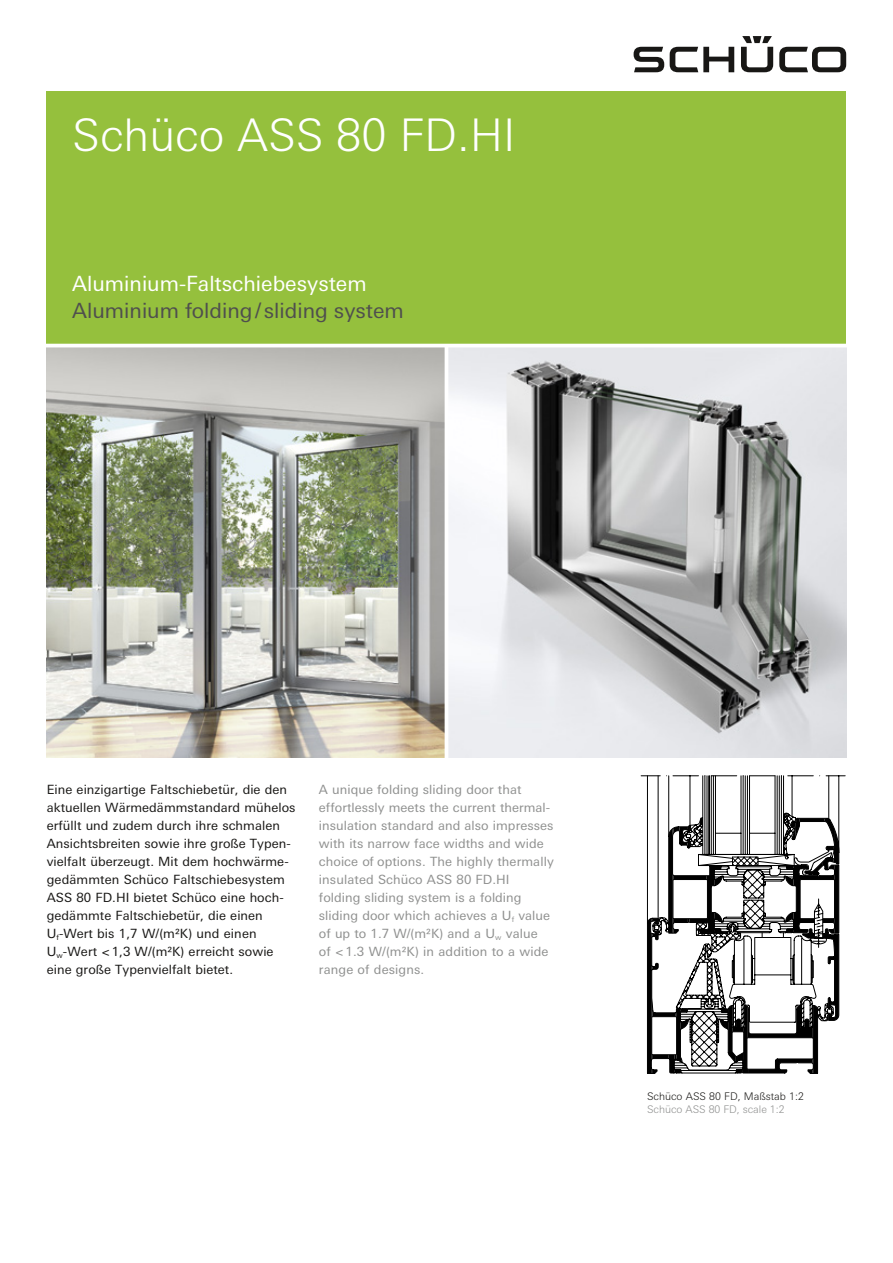
<style>
.page{position:relative;width:893px;height:1263px;background:#fff}
.page>*{position:absolute;margin:0;border:0;box-sizing:border-box;transform-origin:0 0}
.t1{font:300 45px "Univers For Schueco 330";color:#fff}
.t2{font:21px "Univers For Schueco 430 Reg";color:#4f4f4e}
.t3{font:21px "Univers For Schueco 430 Reg";color:#fff}
.t4{font:12.75px/18px "Univers For Schueco 430 Reg";letter-spacing:.005em;color:#181715}
.t5{font:12.75px/18px "Univers For Schueco 430 Reg";letter-spacing:.005em;color:#8f908f}
.t6{font:300 10.5px "Univers For Schueco 330";color:#181715}
.t7{font:300 10.5px "Univers For Schueco 330";color:#8f908f}
</style>
<div class="page">
<div style="left:47px;top:91px;width:799px;height:255px;background:#95c03d"></div>
<svg style="left:634px;top:36px;width:212px;height:36px"></svg>
<svg style="left:641px;top:775px;width:204px;height:242px"></svg>
<svg style="left:647px;top:775px;width:192px;height:299px"></svg>
<img style="left:47px;top:347px;width:799px;height:410px">
<hr style="left:445px;top:346px;width:3px;height:424px;background:#fff">
<hr style="left:36px;top:344px;width:837px;height:3px;background:#fff">
<h1 class="t1" style="left:72px;top:109px;width:445px">Schüco ASS 80 FD.HI</h1>
<h2 class="t3" style="left:72px;top:272px;width:296px">Aluminium-Faltschiebesystem</h2>
<h2 class="t2" style="left:72px;top:299px;width:333px">Aluminium folding/ sliding system</h2>
<p class="t4" style="left:47px;top:780px;width:250px">Eine einzigartige Faltschiebetür, die den aktuellen Wärmedämmstandard mühelos erfüllt und zudem durch ihre schmalen Ansichtsbreiten sowie ihre große Typen&shy;vielfalt überzeugt. Mit dem hochwärme&shy;gedämmten Schüco Faltschiebesystem ASS 80 FD.HI bietet Schüco eine hoch&shy;gedämmte Faltschiebetür, die einen U<sub>f</sub>-Wert bis 1,7 W/(m2K) und einen U<sub>w</sub>-Wert &lt;1,3 W/(m2K) erreicht sowie eine große Typenvielfalt bietet.</p>
<p class="t5" style="left:319px;top:780px;width:236px">A unique folding sliding door that effortlessly meets the current thermal&shy;insulation standard and also impresses with its narrow face widths and wide choice of options. The highly thermally insulated Schüco ASS 80 FD.HI folding sliding system is a folding sliding door which achieves a U<sub>f</sub> value of up to 1.7 W/(m2K) and a U<sub>w</sub> value<br>of &lt;1.3 W/(m2K) in addition to a wide range of designs.</p>
<p class="t6" style="left:647px;top:1090px;width:158px">Schüco ASS 80 FD, Maßstab 1:2</p>
<p class="t7" style="left:647px;top:1103px;width:139px">Schüco ASS 80 FD, scale 1:2</p>
</div>
